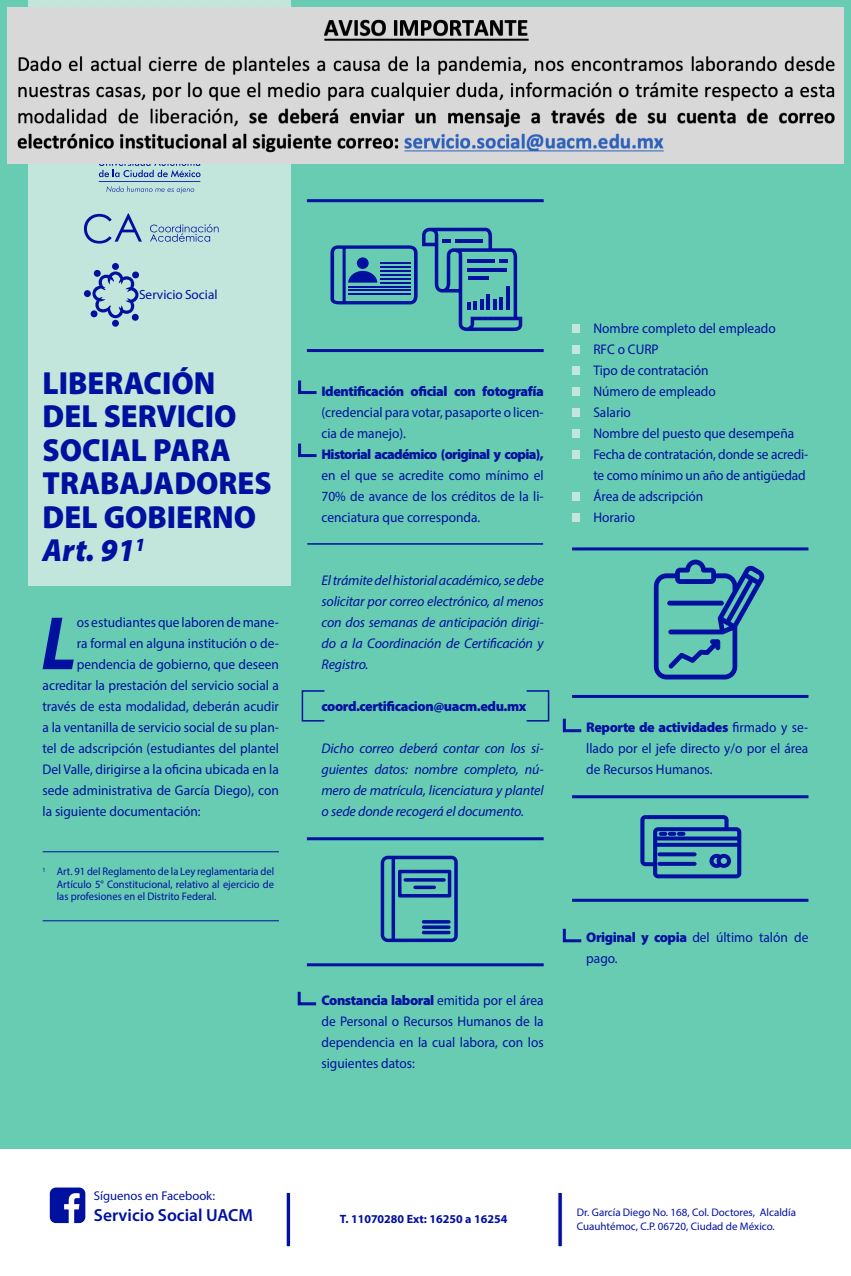
<style>
.page{position:relative;width:851px;height:1276px;background:#fff}
.page>*{position:absolute;margin:0;border:0;box-sizing:border-box;transform-origin:0 0}
.t1{font:italic 700 76.3px "Myriad Pro";color:#00109f;scale:.96 1}
.t2{font:900 32.05px/33.5px "Myriad Pro";color:#00109f;scale:.96 1}
.t3{font:600 17.5px "Myriad Pro";color:#00109f}
.t4{font:14px/21px "Myriad Pro";color:#00109f;scale:.96 1}
.t5{font:italic 14px/21px "Myriad Pro";letter-spacing:-.01em;color:#00109f;text-align:justify}
.t6{font:900 14px "Myriad Pro";letter-spacing:-.03em;color:#00109f}
.t7{font:900 14px "Myriad Pro";letter-spacing:-.05em;color:#00109f}
.t8{font:13.3px "Myriad Pro";color:#00109f}
.t9{font:12.7px "Myriad Pro";color:#00109f}
.t10{font:700 12px "Myriad Pro";color:#00109f}
.t11{font:11px/12.5px "Myriad Pro";color:#00109f;text-align:justify;scale:.96 1}
.t12{font:11px/13.2px "Myriad Pro";color:#00109f}
.s1{font-style:italic}
.s2{font-weight:900}
</style>
<div class="page">
<div style="left:0;top:0;width:850px;height:1148px;background:#68ccb2"></div>
<div style="left:28px;top:0;width:262px;height:585px;background:#c2e6db"></div>
<hr style="left:43px;top:851px;width:236px;height:1px;background:#00109f">
<hr style="left:43px;top:920px;width:236px;height:1px;background:#00109f">
<svg style="left:286px;top:1192px;width:5px;height:55px"></svg>
<svg style="left:557px;top:1192px;width:5px;height:55px"></svg>
<svg style="left:380px;top:855px;width:77px;height:87px"></svg>
<svg style="left:422px;top:925px;width:28px;height:4px"></svg>
<svg style="left:422px;top:930px;width:28px;height:4px"></svg>
<hr style="left:422px;top:920px;width:28px;height:3px;background:#00109f;border-radius:2px">
<hr style="left:403px;top:878px;width:42px;height:3px;background:#00109f;border-radius:2px">
<svg style="left:413px;top:885px;width:23px;height:4px"></svg>
<svg style="left:653px;top:559px;width:112px;height:120px"></svg>
<svg style="left:640px;top:815px;width:101px;height:63px"></svg>
<hr style="left:307px;top:349px;width:236px;height:3px;background:#00109f">
<hr style="left:307px;top:199px;width:236px;height:3px;background:#00109f">
<hr style="left:307px;top:837px;width:236px;height:3px;background:#00109f">
<hr style="left:307px;top:963px;width:236px;height:3px;background:#00109f">
<hr style="left:572px;top:795px;width:236px;height:3px;background:#00109f">
<hr style="left:572px;top:547px;width:236px;height:3px;background:#00109f">
<hr style="left:572px;top:695px;width:236px;height:3px;background:#00109f">
<hr style="left:572px;top:898px;width:236px;height:3px;background:#00109f">
<div style="left:572px;top:325px;width:7px;height:8px;background:#c2e6db"></div>
<div style="left:572px;top:345px;width:7px;height:9px;background:#c2e6db"></div>
<div style="left:572px;top:366px;width:7px;height:9px;background:#c2e6db"></div>
<div style="left:572px;top:387px;width:7px;height:9px;background:#c2e6db"></div>
<div style="left:572px;top:408px;width:7px;height:9px;background:#c2e6db"></div>
<div style="left:572px;top:429px;width:7px;height:9px;background:#c2e6db"></div>
<div style="left:572px;top:450px;width:7px;height:9px;background:#c2e6db"></div>
<div style="left:572px;top:513px;width:7px;height:9px;background:#c2e6db"></div>
<div style="left:572px;top:492px;width:7px;height:9px;background:#c2e6db"></div>
<svg style="left:298px;top:380px;width:19px;height:15px"></svg>
<svg style="left:298px;top:443px;width:19px;height:15px"></svg>
<svg style="left:562px;top:718px;width:20px;height:15px"></svg>
<svg style="left:562px;top:928px;width:20px;height:15px"></svg>
<svg style="left:297px;top:991px;width:20px;height:15px"></svg>
<svg style="left:50px;top:1187px;width:35px;height:36px"></svg>
<svg style="left:106px;top:186px;width:88px;height:7px"></svg>
<svg style="left:99px;top:163px;width:101px;height:14px"></svg>
<hr style="left:99px;top:181px;width:101px;height:1px;background:#00109f">
<svg style="left:150px;top:224px;width:68px;height:18px"></svg>
<svg style="left:84px;top:213px;width:58px;height:31px"></svg>
<div style="left:112px;top:263px;width:7px;height:7px;background:#00109f;border-radius:50%"></div>
<div style="left:84px;top:290px;width:7px;height:7px;background:#00109f;border-radius:50%"></div>
<div style="left:112px;top:320px;width:7px;height:7px;background:#00109f;border-radius:50%"></div>
<svg style="left:90px;top:269px;width:49px;height:49px"></svg>
<div style="left:132px;top:314px;width:7px;height:7px;background:#00109f;border-radius:50%"></div>
<svg style="left:330px;top:227px;width:192px;height:104px"></svg>
<hr style="left:499px;top:297px;width:4px;height:13px;background:#00109f">
<svg style="left:505px;top:286px;width:4px;height:24px"></svg>
<hr style="left:467px;top:268px;width:39px;height:3px;background:#00109f">
<div style="left:301px;top:690px;width:24px;height:31px;border:2px solid #00109f"></div>
<div style="left:525px;top:690px;width:24px;height:31px;border:2px solid #00109f"></div>
<hr style="left:307px;top:543px;width:236px;height:1px;background:#00109f">
<img style="left:7px;top:7px;width:836px;height:156px">
<p class="t8" style="left:139px;top:286px;width:80px">Servicio Social</p>
<h2 class="t2" style="left:43px;top:365px;width:240px">LIBERACIÓN<br>DEL SERVICIO<br>SOCIAL PARA<br>TRABAJADORES<br>DEL GOBIERNO<br><span class="s1">Art. 91</span><sup>1</sup></h2>
<h1 class="t1" style="left:41px;top:594px;width:39px">L</h1>
<p class="t4" style="left:77px;top:612px;width:212px">os estudiantes que laboren de mane-</p>
<p class="t4" style="left:77px;top:633px;width:212px">ra formal en alguna institución o de-</p>
<p class="t4" style="left:77px;top:654px;width:212px">pendencia de gobierno, que deseen</p>
<p class="t4" style="left:43px;top:675px;width:248px">acreditar la prestación del servicio social a</p>
<p class="t4" style="left:43px;top:696px;width:248px">través de esta modalidad, deberán acudir</p>
<p class="t4" style="left:43px;top:717px;width:248px">a la ventanilla de servicio social de su plan-</p>
<p class="t4" style="left:43px;top:738px;width:248px">tel de adscripción (estudiantes del plantel</p>
<p class="t4" style="left:43px;top:759px;width:248px">Del Valle, dirigirse a la oficina ubicada en la</p>
<p class="t4" style="left:43px;top:780px;width:248px">sede administrativa de García Diego), con</p>
<p class="t4" style="left:43px;top:801px;width:166px">la siguiente documentación:</p>
<p class="t11" style="left:57px;top:865px;width:228px;text-indent:-14px"><sup>1</sup> Art. 91 del Reglamento de la Ley reglamentaria del Artículo 5° Constitucional, relativo al ejercicio de las profesiones en el Distrito Federal.</p>
<p class="t6" style="left:321px;top:382px;width:224px">Identificación oficial con fotografía</p>
<p class="t4" style="left:321px;top:402px;width:233px">(credencial para votar, pasaporte o licen&shy;cia de manejo).</p>
<p class="t7" style="left:321px;top:445px;width:224px">Historial académico (original y copia),</p>
<p class="t4" style="left:321px;top:465px;width:233px;text-align:justify">en el que se acredite como mínimo el 70% de avance de los créditos de la li&shy;cenciatura que corresponda.</p>
<p class="t5" style="left:321px;top:570px;width:224px">El trámite del historial académico, se debe solicitar por correo electrónico, al menos con dos semanas de anticipación dirigi&shy;do a la Coordinación de Certificación y Registro.</p>
<p class="t6" style="left:321px;top:697px;width:206px">coord.certificacion@uacm.edu.mx</p>
<p class="t5" style="left:321px;top:738px;width:224px">Dicho correo deberá contar con los si&shy;guientes datos: nombre completo, nú&shy;mero de matrícula, licenciatura y plantel o sede donde recogerá el documento.</p>
<p class="t4" style="left:593px;top:318px;width:225px">Nombre completo del empleado<br>RFC o CURP<br>Tipo de contratación<br>Número de empleado<br>Salario<br>Nombre del puesto que desempeña<br>Fecha de contratación, donde se acredi&shy;te como mínimo un año de antigüedad<br>Área de adscripción<br>Horario</p>
<p class="t4" style="left:586px;top:717px;width:233px;text-align:justify"><span class="s2">Reporte de actividades</span> firmado y se&shy;llado por el jefe directo y/o por el área de Recursos Humanos.</p>
<p class="t4" style="left:321px;top:990px;width:233px;text-align:justify"><span class="s2">Constancia laboral</span> emitida por el área de Personal o Recursos Humanos de la dependencia en la cual labora, con los siguientes datos:</p>
<p class="t4" style="left:586px;top:927px;width:233px"><span class="s2">Original y copia</span> del último talón de pago.</p>
<p class="t9" style="left:94px;top:1187px;width:123px">Síguenos en Facebook:</p>
<p class="t3" style="left:94px;top:1203px;width:161px">Servicio Social UACM</p>
<p class="t10" style="left:340px;top:1211px;width:169px">T. 11070280 Ext: 16250 a 16254</p>
<p class="t12" style="left:576px;top:1206px;width:221px">Dr. García Diego No. 168, Col. Doctores, Alcaldía<br>Cuauhtémoc, C.P. 06720, Ciudad de México.</p>
</div>
